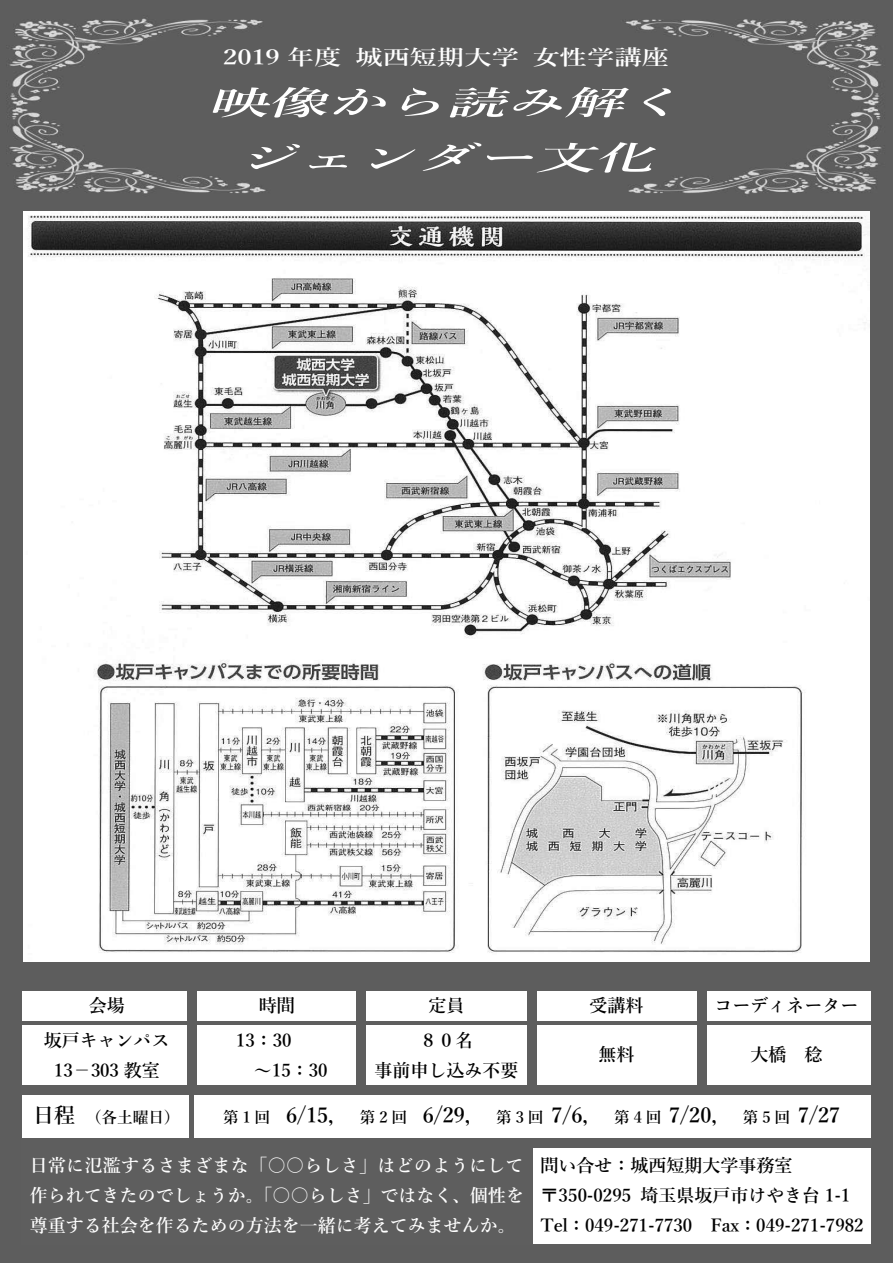
<style>
.page{position:relative;width:893px;height:1263px;background:#5d5d5d}
.page>*{position:absolute;margin:0;border:0;box-sizing:border-box;transform-origin:0 0}
.t1{font:italic 600 32.85px/55.2px "Bwrqcv Yu Mincho";color:#fff;text-align:center;scale:1.8 1}
.t2{font:600 21.15px "Cwcbnf Yu Mincho";color:#000}
.t3{font:600 21.15px "Bwrqcv Yu Mincho";color:#fff;scale:1.29 1}
.t4{font:600 18px/30.2px "Bwrqcv Yu Mincho";color:#fff;text-align:justify}
.t5{font:600 18px/30.2px "Bwrqcv Yu Mincho";color:#000;text-align:center}
.t6{font:600 18px/30.2px "Cwcbnf Yu Mincho";letter-spacing:.005em;color:#000}
.t7{font:600 15.75px "Bwrqcv Yu Mincho";color:#000}
.s1{font-family:"Cwcbnf Yu Mincho"}
.s2{font-family:"Bwrqcv Yu Mincho"}
.s3{font-size:21.15px}
.s4{font-family:"Bwrqcv Yu Mincho";font-size:15.75px}
.s5{font-size:15.75px}
</style>
<div class="page">
<img style="left:24px;top:212px;width:845px;height:750px">
<img style="left:9px;top:18px;width:873px;height:176px">
<div style="left:22px;top:991px;width:165px;height:30px;background:#fff"></div>
<div style="left:196px;top:991px;width:161px;height:30px;background:#fff"></div>
<div style="left:366px;top:991px;width:161px;height:30px;background:#fff"></div>
<div style="left:536px;top:991px;width:161px;height:30px;background:#fff"></div>
<div style="left:706px;top:991px;width:165px;height:30px;background:#fff"></div>
<hr style="left:22px;top:991px;width:165px;height:1px;background:#5e5e5e">
<hr style="left:187px;top:991px;width:170px;height:1px;background:#5e5e5e">
<hr style="left:357px;top:991px;width:170px;height:1px;background:#5e5e5e">
<hr style="left:527px;top:991px;width:170px;height:1px;background:#5e5e5e">
<hr style="left:697px;top:991px;width:174px;height:1px;background:#5e5e5e">
<hr style="left:22px;top:991px;width:1px;height:30px;background:#5e5e5e">
<div style="left:22px;top:1026px;width:165px;height:60px;background:#fff"></div>
<div style="left:196px;top:1026px;width:161px;height:60px;background:#fff"></div>
<div style="left:366px;top:1026px;width:161px;height:60px;background:#fff"></div>
<div style="left:536px;top:1026px;width:161px;height:60px;background:#fff"></div>
<div style="left:706px;top:1026px;width:165px;height:60px;background:#fff"></div>
<hr style="left:22px;top:1025px;width:165px;height:1px;background:#fff">
<hr style="left:196px;top:1025px;width:161px;height:1px;background:#fff">
<hr style="left:366px;top:1025px;width:161px;height:1px;background:#fff">
<hr style="left:536px;top:1025px;width:161px;height:1px;background:#fff">
<hr style="left:706px;top:1025px;width:165px;height:1px;background:#fff">
<hr style="left:22px;top:1026px;width:1px;height:60px;background:#5e5e5e">
<div style="left:22px;top:1095px;width:167px;height:43px;background:#fff"></div>
<div style="left:194px;top:1095px;width:677px;height:43px;background:#fff"></div>
<hr style="left:22px;top:1095px;width:1px;height:43px;background:#5e5e5e">
<div style="left:533px;top:1147px;width:338px;height:97px;background:#fff"></div>
<p class="t3" style="left:223px;top:46px;width:347px"><span class="s1">2019</span> 年度城西短期大学女性学講座</p>
<h1 class="t1" style="left:208px;top:76px;width:276px">映像から読み解くジェンダー文化</h1>
<p class="t5" style="left:89px;top:990px;width:37px">会場</p>
<p class="t5" style="left:259px;top:990px;width:37px">時間</p>
<p class="t5" style="left:428px;top:990px;width:37px">定員</p>
<p class="t5" style="left:589px;top:990px;width:55px">受講料</p>
<p class="t5" style="left:714px;top:990px;width:145px">コーディネーター</p>
<p class="t5" style="left:44px;top:1025px;width:127px">坂戸キャンパス</p>
<p class="t6" style="left:54px;top:1055px;width:107px">13<span class="s2">－</span>303 <span class="s2">教室</span></p>
<p class="t6" style="left:254px;top:1024px;width:75px;text-indent:-18px">13<span class="s2">：</span>30<span class="s2">～</span>15<span class="s2">：</span>30</p>
<p class="t5" style="left:374px;top:1025px;width:145px">８０名<br>事前申し込み不要</p>
<p class="t5" style="left:598px;top:1040px;width:37px">無料</p>
<p class="t5" style="left:750px;top:1040px;width:73px">大橋 稔</p>
<p class="t7" style="left:33px;top:1109px;width:148px"><span class="s3">日程</span> （各土曜日）</p>
<p class="t2" style="left:223px;top:1105px;width:618px"><span class="s4">第１回</span> 6/15<span class="s2">，</span> <span class="s4">第</span> <span class="s5">2</span> <span class="s4">回</span> 6/29<span class="s2">，</span> <span class="s4">第</span> <span class="s5">3</span> <span class="s4">回</span> 7/6<span class="s2">，</span> <span class="s4">第</span> <span class="s5">4</span> <span class="s4">回</span> 7/20<span class="s2">，</span> <span class="s4">第</span> <span class="s5">5</span> <span class="s4">回</span> 7/27</p>
<p class="t4" style="left:30px;top:1150px;width:496px">日常に氾濫するさまざまな「○○らしさ」はどのようにして作られてきたのでしょうか。「○○らしさ」ではなく、個性を尊重する社会を作るための方法を一緒に考えてみませんか。</p>
<p class="t5" style="left:541px;top:1150px;width:311px;text-align:left">問い合せ：城西短期大学事務室〒<span class="s1">350-0295</span> 埼玉県坂戸市けやき台 <span class="s1">1-1</span></p>
<p class="t6" style="left:541px;top:1210px;width:324px">Tel<span class="s2">：</span>049-271-7730 Fax<span class="s2">：</span>049-271-7982</p>
</div>
